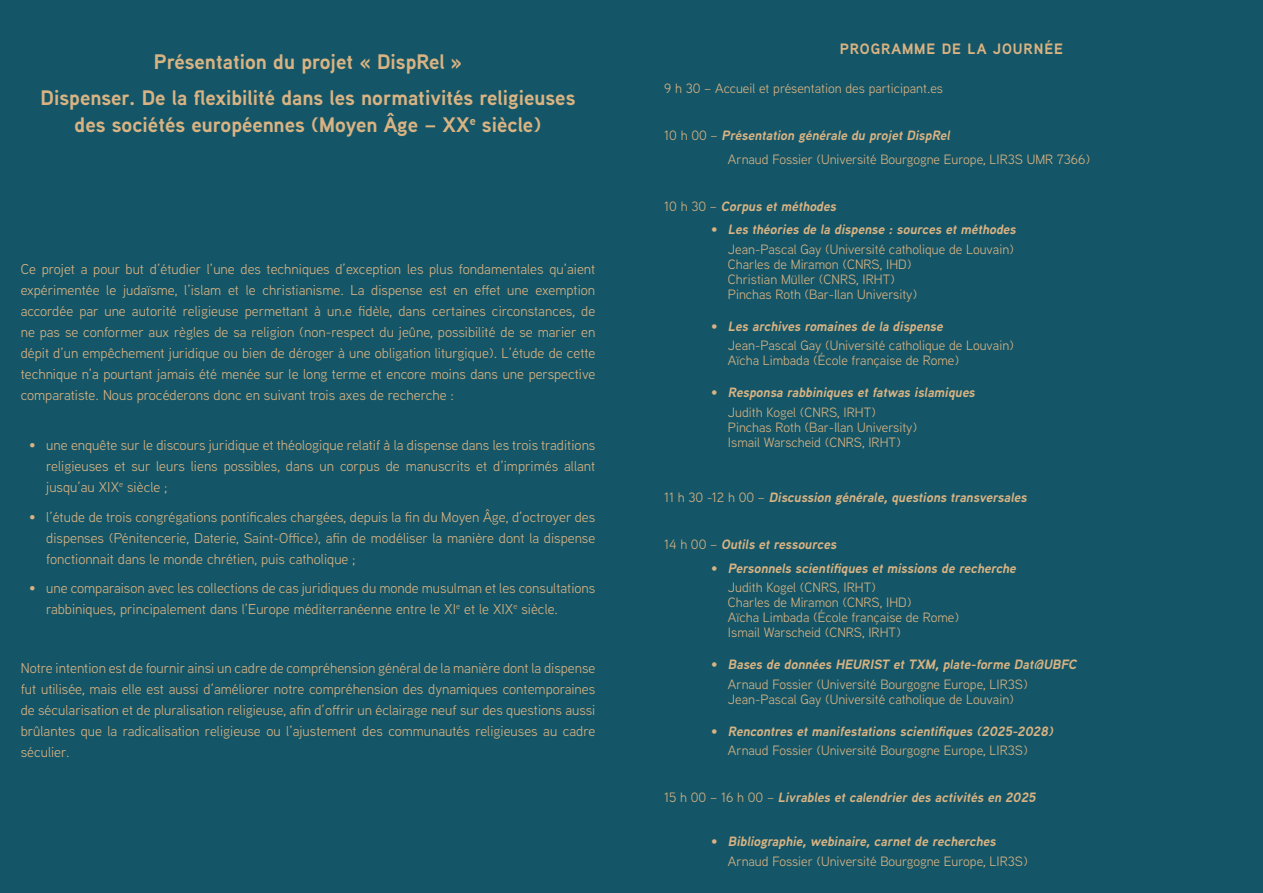
<style>
.page{position:relative;width:1263px;height:893px;background:#145668}
.page>*{position:absolute;margin:0;border:0;box-sizing:border-box;transform-origin:0 0}
.t1{font:700 21px/35.5px "Aaux Next";color:#dab382;text-align:center}
.t2{font:700 15px "Aaux Next";letter-spacing:.06em;color:#dab382}
.t3{font:14.25px/21px "Aaux Next";color:#dab382;text-align:justify}
.t4{font:13.5px/15px "Aaux Next";color:#dab382}
.t5{font:italic 700 13.5px/19.5px "Aaux Next";color:#dab382}
.s1{font-weight:700;font-style:italic}
.s2{font-weight:400;font-style:normal}
.s3{font-weight:700}
.s4{font-style:normal}
</style>
<div class="page">
<h1 class="t1" style="left:41px;top:44px;width:536px">Présentation du projet « DispRel »<br>Dispenser. De la flexibilité dans les normativités religieuses</h1>
<h1 class="t1" style="left:75px;top:106px;width:468px">des sociétés européennes (Moyen Âge – XX<sup>e</sup> siècle)</h1>
<p class="t3" style="left:21px;top:258px;width:576px">Ce projet a pour but d’étudier l’une des techniques d’exception les plus fondamentales qu’aient expérimentée le judaïsme, l’islam et le christianisme. La dispense est en effet une exemption accordée par une autorité religieuse permettant à un.e fidèle, dans certaines circonstances, de ne pas se conformer aux règles de sa religion (non-respect du jeûne, possibilité de se marier en dépit d’un empêchement juridique ou bien de déroger à une obligation liturgique). L’étude de cette technique n’a pourtant jamais été menée sur le long terme et encore moins dans une perspective comparatiste. Nous procéderons donc en suivant trois axes de recherche :</p>
<p class="t3" style="left:46px;top:434px;width:551px;text-indent:-17px">• une enquête sur le discours juridique et théologique relatif à la dispense dans les trois traditions religieuses et sur leurs liens possibles, dans un corpus de manuscrits et d’imprimés allant jusqu’au XIX<sup>e</sup> siècle ;</p>
<p class="t3" style="left:46px;top:506px;width:551px;text-indent:-17px">• l’étude de trois congrégations pontificales chargées, depuis la fin du Moyen Âge, d’octroyer des dispenses (Pénitencerie, Daterie, Saint-Office), afin de modéliser la manière dont la dispense fonctionnait dans le monde chrétien, puis catholique ;</p>
<p class="t3" style="left:46px;top:577px;width:551px;text-indent:-17px">• une comparaison avec les collections de cas juridiques du monde musulman et les consultations rabbiniques, principalement dans l’Europe méditerranéenne entre le XI<sup>e</sup> et le XIX<sup>e</sup> siècle.</p>
<p class="t3" style="left:21px;top:657px;width:576px">Notre intention est de fournir ainsi un cadre de compréhension général de la manière dont la dispense fut utilisée, mais elle est aussi d’améliorer notre compréhension des dynamiques contemporaines de sécularisation et de pluralisation religieuse, afin d’offrir un éclairage neuf sur des questions aussi brûlantes que la radicalisation religieuse ou l’ajustement des communautés religieuses au cadre séculier.</p>
<p class="t2" style="left:840px;top:38px;width:225px">PROGRAMME DE LA JOURNÉE</p>
<p class="t4" style="left:664px;top:80px;width:280px">9 h 30 – Accueil et présentation des participant.es</p>
<p class="t4" style="left:728px;top:123px;width:364px;line-height:23.5px;text-indent:-64px">1 0 h 0 0 – <span class="s1">Présentation générale du projetDispRel<br></span>Arnaud Fossier (Université Bourgogne Europe, LIR3S UMR 7366)</p>
<p class="t5" style="left:664px;top:196px;width:177px"><span class="s2">1 0 h 3 0 –</span> Corpus etméthodes</p>
<p class="t4" style="left:728px;top:219px;width:293px;line-height:19.5px;text-indent:-17px"><span class="s3">•</span> <span class="s1">Les théories de la dispense :sources etméthodes<br></span>Jean-Pascal Gay (Université catholique de Louvain)</p>
<p class="t4" style="left:728px;top:256px;width:191px">Charles de Miramon (CNRS, IHD)<br>Christian Müller (CNRS, IRHT)<br>Pinchas Roth (Bar-Ilan University)</p>
<p class="t4" style="left:728px;top:316px;width:287px;line-height:19.5px;text-indent:-17px"><span class="s3">•</span> <span class="s1">Les archives romaines de la dispense<br></span>Jean-Pascal Gay (Université catholique de Louvain)</p>
<p class="t4" style="left:728px;top:352px;width:233px">Aïcha Limbada (École française de Rome)</p>
<p class="t5" style="left:728px;top:382px;width:252px;text-indent:-17px"><span class="s4">•</span> Responsa rabbiniques etfatwas islamiques<br><span class="s2">Judith Kogel (CNRS, IRHT)</span></p>
<p class="t4" style="left:728px;top:419px;width:191px">Pinchas Roth (Bar-Ilan University)<br>Ismail Warscheid (CNRS, IRHT)</p>
<p class="t5" style="left:664px;top:487px;width:367px"><span class="s2">1 1 h 3 0 - 1 2 h 0 0 –</span> Discussion générale,questions transversales</p>
<p class="t5" style="left:664px;top:534px;width:177px"><span class="s2">1 4 h 0 0 –</span> Outils etressources</p>
<p class="t5" style="left:728px;top:558px;width:293px;text-indent:-17px"><span class="s4">•</span> Personnels scientifiques etmissions de recherche<br><span class="s2">Judith Kogel (CNRS, IRHT)</span></p>
<p class="t4" style="left:728px;top:595px;width:233px">Charles de Miramon (CNRS, IHD)<br>Aïcha Limbada (École française de Rome)<br>Ismail Warscheid (CNRS, IRHT)</p>
<p class="t5" style="left:728px;top:654px;width:353px;text-indent:-17px"><span class="s4">•</span> Bases de données HEURIST etTXM,plate-forme Dat@UBFC<br><span class="s2">Arnaud Fossier (Université Bourgogne Europe, LIR3S)</span></p>
<p class="t4" style="left:728px;top:691px;width:287px">Jean-Pascal Gay (Université catholique de Louvain)</p>
<p class="t5" style="left:728px;top:721px;width:330px;text-indent:-17px"><span class="s4">•</span> Rencontres etmanifestations scientifiques (2025-2028)<br><span class="s2">Arnaud Fossier (Université Bourgogne Europe, LIR3S)</span></p>
<p class="t5" style="left:664px;top:787px;width:376px"><span class="s2">1 5 h 0 0 – 1 6 h 0 0 –</span> Livrables etcalendrierdes activités en 2025</p>
<p class="t4" style="left:728px;top:831px;width:301px;line-height:19.5px;text-indent:-17px"><span class="s3">•</span> <span class="s1">Bibliographie,webinaire,carnetde recherches<br></span>Arnaud Fossier (Université Bourgogne Europe, LIR3S)</p>
</div>
